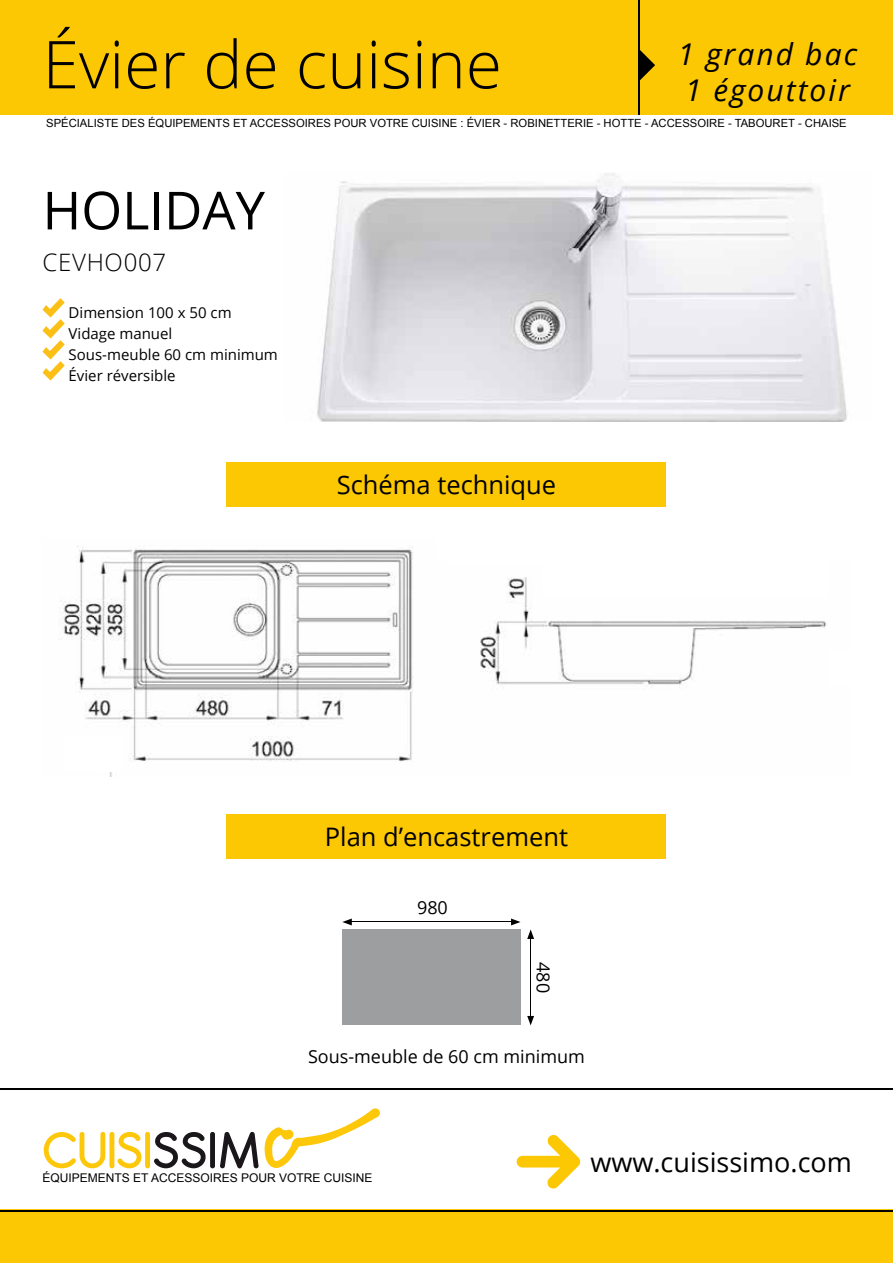
<style>
.page{position:relative;width:893px;height:1263px;background:#fff}
.page>*{position:absolute;margin:0;border:0;box-sizing:border-box;transform-origin:0 0}
.t1{font:300 66px "Open Sans";color:#000}
.t2{font:54.6px "Antipasto";letter-spacing:.05em;color:#fdc70a}
.t3{font:52.5px "Open Sans";color:#000}
.t4{font:italic 30px/36px "Open Sans";letter-spacing:.07em;color:#000}
.t5{font:27px "Open Sans";color:#000}
.t6{font:25.5px "Open Sans";color:#000}
.t7{font:300 24px "Open Sans";letter-spacing:.03em;color:#000}
.t8{font:18px "Open Sans";color:#000}
.t9{font:15px/21px "Open Sans";color:#000}
.t10{font:12px "Arial";color:#000}
.t11{font:11.25px "Arial";color:#000}
.s1{color:#1a171c}
</style>
<div class="page">
<svg style="left:43px;top:1108px;width:337px;height:61px"></svg>
<div style="left:0;top:0;width:893px;height:115px;background:#fcc703"></div>
<div style="left:0;top:1210px;width:893px;height:53px;background:#fcc703"></div>
<svg style="left:640px;top:50px;width:15px;height:30px"></svg>
<svg style="left:517px;top:1135px;width:64px;height:54px"></svg>
<img style="left:61px;top:546px;width:352px;height:230px">
<div style="left:227px;top:462px;width:439px;height:44px;background:#fcc703"></div>
<div style="left:227px;top:814px;width:439px;height:45px;background:#fcc703"></div>
<img style="left:480px;top:577px;width:347px;height:108px">
<img style="left:317px;top:173px;width:530px;height:249px">
<div style="left:65px;top:737px;width:58px;height:34px;background:#fff"></div>
<div style="left:542px;top:557px;width:286px;height:41px;background:#fff"></div>
<hr style="left:638px;top:0;width:2px;height:115px;background:#000">
<hr style="left:0;top:1089px;width:893px;height:1px;background:#000">
<hr style="left:0;top:1210px;width:893px;height:1px;background:#000">
<svg style="left:43px;top:298px;width:22px;height:83px"></svg>
<div style="left:342px;top:929px;width:178px;height:96px;background:#9c9e9f"></div>
<hr style="left:349px;top:922px;width:164px;height:1px;background:#000">
<svg style="left:342px;top:918px;width:10px;height:7px"></svg>
<svg style="left:511px;top:918px;width:9px;height:7px"></svg>
<hr style="left:530px;top:936px;width:1px;height:82px;background:#000">
<svg style="left:527px;top:929px;width:7px;height:10px"></svg>
<svg style="left:527px;top:1016px;width:7px;height:9px"></svg>
<h1 class="t1" style="left:43px;top:19px;width:461px">Évier de cuisine</h1>
<h3 class="t4" style="left:678px;top:36px;width:181px">1 grand bac<br>1 égouttoir</h3>
<p class="t11" style="left:46px;top:116px;width:802px">SPÉCIALISTE DES ÉQUIPEMENTS ET ACCESSOIRES POUR VOTRE CUISINE : ÉVIER - ROBINETTERIE - HOTTE - ACCESSOIRE - TABOURET - CHAISE</p>
<h3 class="t3" style="left:43px;top:174px;width:224px">HOLIDAY</h3>
<h3 class="t7" style="left:43px;top:246px;width:125px">CEVHO007</h3>
<h3 class="t9" style="left:69px;top:301px;width:211px">Dimension 100 x 50 cm<br>Vidage manuel<br>Sous-meuble 60 cm minimum<br>Évier réversible</h3>
<h3 class="t6" style="left:337px;top:467px;width:221px">Schéma technique</h3>
<h3 class="t6" style="left:325px;top:820px;width:245px">Plan d’encastrement</h3>
<h3 class="t8" style="left:417px;top:895px;width:32px">980</h3>
<h3 class="t8" style="left:556px;top:962px;width:32px;rotate:90deg">480</h3>
<h3 class="t8" style="left:308px;top:1044px;width:278px">Sous-meuble de 60 cm minimum</h3>
<h2 class="t2" style="left:43px;top:1118px;width:217px">CUISI<span class="s1">SSIM</span></h2>
<p class="t10" style="left:43px;top:1170px;width:331px">ÉQUIPEMENTS ET ACCESSOIRES POUR VOTRE CUISINE</p>
<h3 class="t5" style="left:590px;top:1143px;width:263px">www.cuisissimo.com</h3>
</div>
